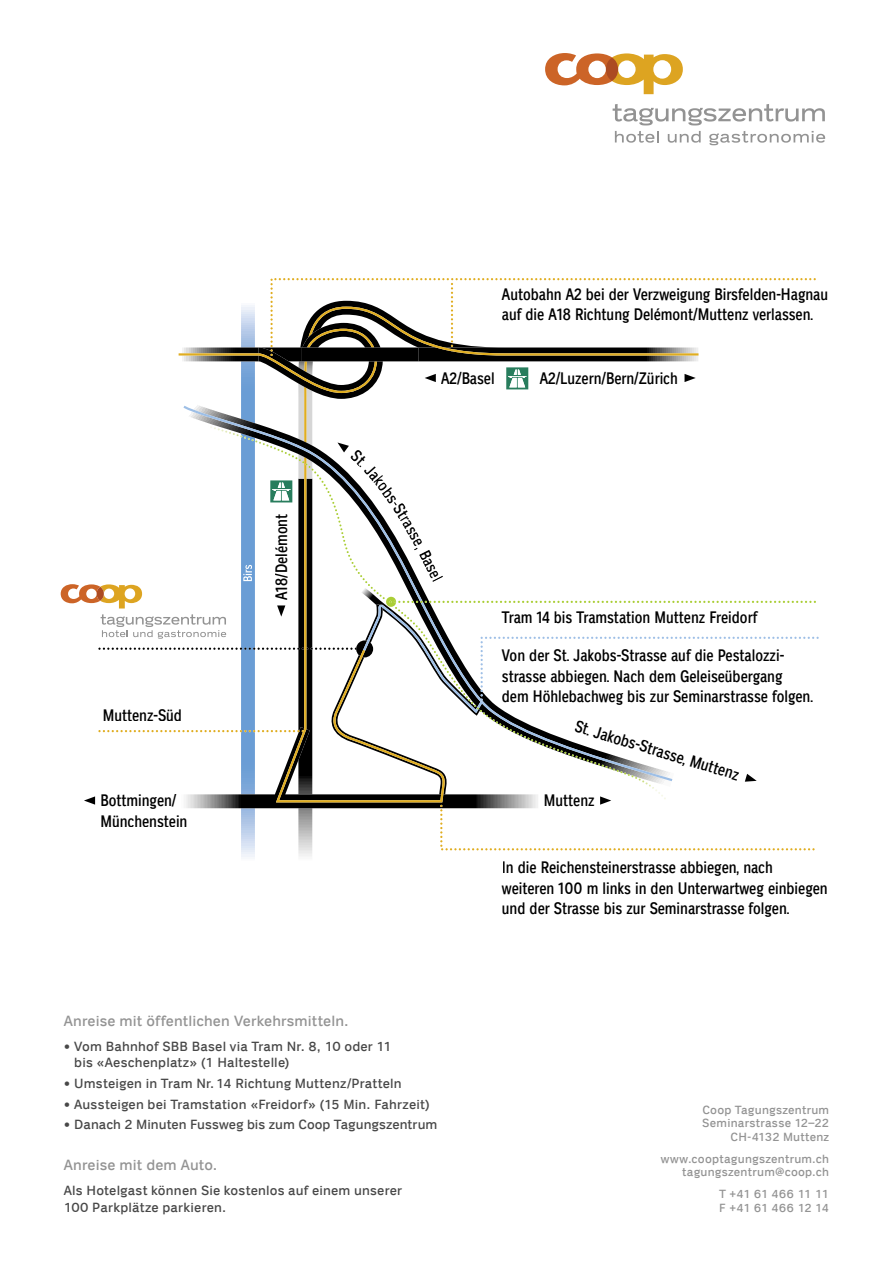
<style>
.page{position:relative;width:893px;height:1263px;background:#fff}
.page>*{position:absolute;margin:0;border:0;box-sizing:border-box;transform-origin:0 0}
.t1{font:16.95px/20.2px "Coop Condensed";color:#000}
.t2{font:15px "Coop";letter-spacing:.005em;color:#939393}
.t3{font:13.5px/16.5px "Coop";letter-spacing:.01em;color:#484848}
.t4{font:12.45px "Coop Condensed";color:#fff}
.t5{font:12px/13.5px "Coop";letter-spacing:.015em;color:#939393;text-align:right}
.t6{font:12px/13.5px "Coop";letter-spacing:-.03em;color:#939393}
</style>
<div class="page">
<svg style="left:545px;top:53px;width:138px;height:41px"></svg>
<div style="left:606px;top:57px;width:12px;height:24px;background:#ac4b22;border-radius:50%"></div>
<svg style="left:615px;top:131px;width:44px;height:12px"></svg>
<svg style="left:668px;top:131px;width:33px;height:12px"></svg>
<svg style="left:709px;top:131px;width:116px;height:14px"></svg>
<svg style="left:613px;top:104px;width:212px;height:21px"></svg>
<svg style="left:61px;top:278px;width:758px;height:579px"></svg>
<p class="t1" style="left:502px;top:284px;width:328px">Autobahn A2 bei der Verzweigung Birsfelden-Hagnau auf die A18 Richtung Delémont/Muttenz verlassen.</p>
<p class="t1" style="left:103px;top:705px;width:81px">Muttenz-Süd</p>
<p class="t1" style="left:100px;top:791px;width:89px">Bottmingen/<br>Münchenstein</p>
<p class="t4" style="left:241px;top:582px;width:19px;rotate:-90deg">Birs</p>
<p class="t1" style="left:271px;top:600px;width:88px;rotate:-90deg">A18/Delémont</p>
<p class="t1" style="left:441px;top:368px;width:55px">A2/Basel</p>
<p class="t1" style="left:540px;top:368px;width:140px">A2/Luzern/Bern/Zürich</p>
<p class="t1" style="left:432px;top:546px;width:34px;rotate:63deg">Basel</p>
<p class="t1" style="left:502px;top:608px;width:257px">Tram 14 bis Tramstation Muttenz Freidorf</p>
<p class="t1" style="left:502px;top:646px;width:313px">Von der St. Jakobs-Strasse auf die Pestalozzi&shy;strasse abbiegen. Nach dem Geleiseübergang dem Höhlebachweg bis zur Seminarstrasse folgen.</p>
<p class="t1" style="left:578px;top:716px;width:173px;rotate:17deg">St. Jakobs-Strasse, Muttenz</p>
<p class="t1" style="left:544px;top:791px;width:52px">Muttenz</p>
<p class="t1" style="left:502px;top:858px;width:327px">In die Reichensteinerstrasse abbiegen, nach weiteren 100 m links in den Unterwartweg einbiegen und der Strasse bis zur Seminarstrasse folgen.</p>
<p class="t2" style="left:64px;top:1012px;width:286px">Anreise mit öffentlichen Verkehrsmitteln.</p>
<p class="t3" style="left:74px;top:1038px;width:319px;text-indent:-11px">• Vom Bahnhof SBB Basel via Tram Nr. 8, 10 oder 11 bis «Aeschenplatz» (1 Haltestelle)</p>
<p class="t3" style="left:64px;top:1075px;width:339px">• Umsteigen in Tram Nr. 14 Richtung Muttenz/Pratteln</p>
<p class="t3" style="left:64px;top:1096px;width:367px">• Aussteigen bei Tramstation «Freidorf» (15 Min. Fahrzeit)</p>
<p class="t3" style="left:64px;top:1117px;width:375px">• Danach 2 Minuten Fussweg bis zum Coop Tagungszentrum</p>
<p class="t2" style="left:64px;top:1157px;width:155px">Anreise mit dem Auto.</p>
<p class="t3" style="left:64px;top:1183px;width:340px">Als Hotelgast können Sie kostenlos auf einem unserer<br>100 Parkplätze parkieren.</p>
<p class="t5" style="left:702px;top:1103px;width:128px">Coop Tagungszentrum<br>Seminarstrasse 12–22<br>CH-4132 Muttenz</p>
<p class="t5" style="left:661px;top:1152px;width:170px">www.cooptagungszentrum.ch tagungszentrum@coop.ch</p>
<p class="t6" style="left:719px;top:1188px;width:112px">T +41 61 466 11 11<br>F +41 61 466 12 14</p>
</div>
